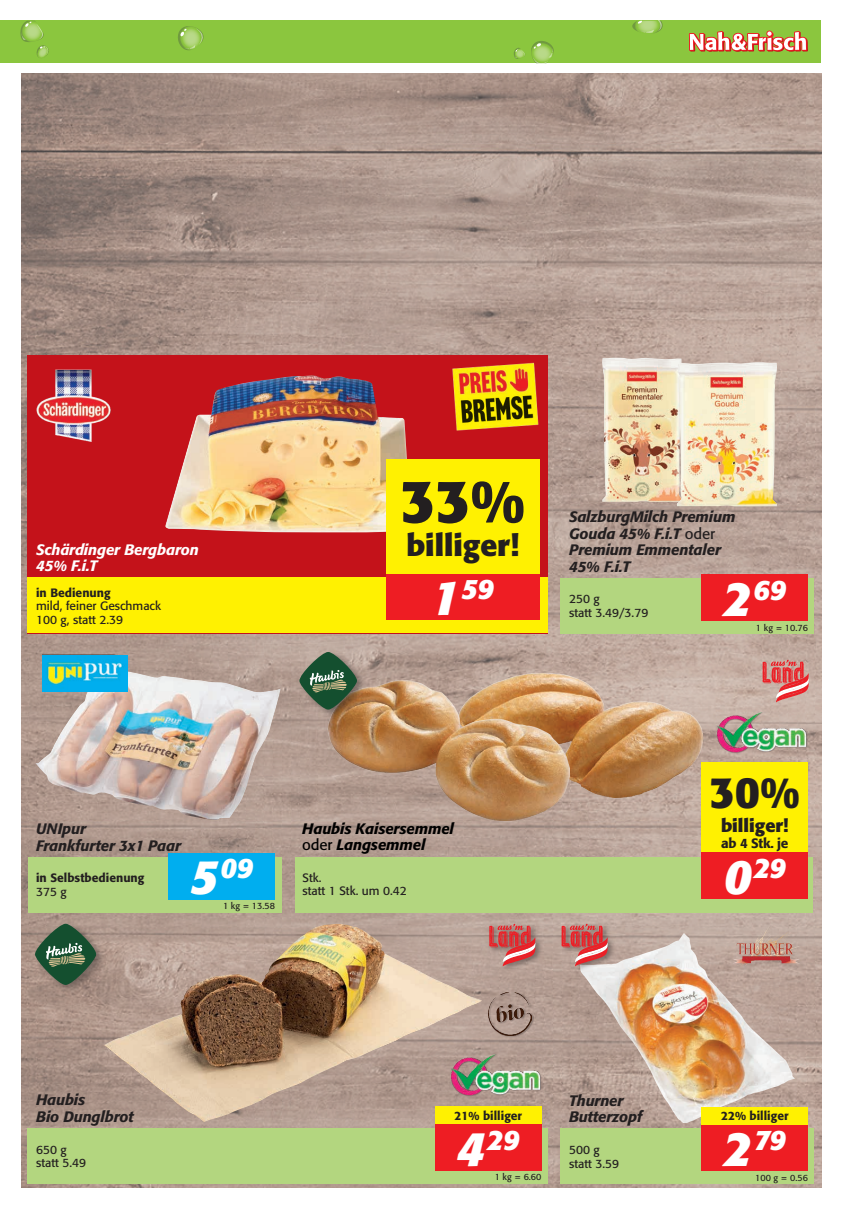
<style>
.page{position:relative;width:842px;height:1212px;background:#fff}
.page>*{position:absolute;margin:0;border:0;box-sizing:border-box;transform-origin:0 0}
.t1{font:700 60px "Formata Std";color:#231f20}
.t2{font:700 43.5px "Formata Std";color:#231f20}
.t3{font:700 30px "Formata Std";color:#231f20}
.t4{font:italic 700 28.05px "Formata Std";letter-spacing:-.01em;color:#fff}
.t5{font:700 18px "Formata Std";color:#231f20}
.t6{font:italic 500 15px/16.5px "Formata Std";letter-spacing:-.01em;color:#231f20}
.t7{font:italic 500 15px/16.5px "Formata Std";letter-spacing:-.01em;color:#000}
.t8{font:italic 500 15px/16.5px "Formata Std";letter-spacing:-.01em;color:#fff}
.t9{font:500 13.5px "Formata Std";letter-spacing:-.02em;color:#231f20}
.t10{font:12px/13.5px "Formata Std";color:#231f20}
.t11{font:500 12px "Formata Std";color:#231f20}
.t12{font:9px "Formata Std";color:#231f20}
.s1{font-size:48px}
.s2{font-weight:400;font-style:normal}
</style>
<div class="page">
<img style="left:22px;top:74px;width:799px;height:1113px">
<div style="left:0;top:21px;width:821px;height:42px;background:#8bc63e"></div>
<svg style="left:20px;top:21px;width:29px;height:37px"></svg>
<svg style="left:632px;top:21px;width:31px;height:12px"></svg>
<svg style="left:531px;top:41px;width:23px;height:22px"></svg>
<svg style="left:514px;top:48px;width:11px;height:11px"></svg>
<svg style="left:178px;top:26px;width:26px;height:25px"></svg>
<svg style="left:689px;top:31px;width:119px;height:21px"></svg>
<div style="left:28px;top:355px;width:520px;height:279px;background:#c4121a"></div>
<div style="left:34px;top:921px;width:74px;height:74px;background:#231f20;opacity:.4"></div>
<svg style="left:35px;top:924px;width:61px;height:61px;background:#3c5e45"></svg>
<svg style="left:45px;top:942px;width:40px;height:25px"></svg>
<img style="left:458px;top:674px;width:245px;height:123px">
<img style="left:328px;top:681px;width:241px;height:140px">
<img style="left:581px;top:933px;width:213px;height:190px">
<div style="left:561px;top:578px;width:253px;height:56px;background:#b3d67f"></div>
<div style="left:28px;top:857px;width:253px;height:55px;background:#b3d67f"></div>
<div style="left:169px;top:853px;width:106px;height:46px;background:#00aeef"></div>
<img style="left:35px;top:666px;width:246px;height:154px">
<img style="left:165px;top:375px;width:242px;height:157px">
<div style="left:28px;top:578px;width:520px;height:55px;background:#fff101"></div>
<img style="left:36px;top:369px;width:74px;height:73px">
<div style="left:702px;top:574px;width:106px;height:47px;background:#ee1d23"></div>
<img style="left:602px;top:358px;width:81px;height:144px">
<img style="left:677px;top:362px;width:100px;height:144px">
<div style="left:561px;top:1128px;width:253px;height:56px;background:#b3d67f"></div>
<div style="left:560px;top:922px;width:55px;height:51px;background:#231f20;opacity:.4"></div>
<svg style="left:561px;top:924px;width:47px;height:42px;background:#c76d6b"></svg>
<div style="left:702px;top:1124px;width:106px;height:47px;background:#ee1d23"></div>
<div style="left:702px;top:1107px;width:106px;height:17px;background:#fff101"></div>
<img style="left:104px;top:924px;width:232px;height:154px">
<div style="left:28px;top:1128px;width:520px;height:55px;background:#b3d67f"></div>
<div style="left:435px;top:1124px;width:106px;height:46px;background:#ee1d23"></div>
<div style="left:435px;top:1107px;width:106px;height:17px;background:#fff101"></div>
<div style="left:488px;top:992px;width:46px;height:45px;background:#231f20;opacity:.4"></div>
<img style="left:488px;top:992px;width:44px;height:43px">
<img style="left:450px;top:1054px;width:92px;height:42px">
<div style="left:488px;top:922px;width:55px;height:51px;background:#231f20;opacity:.4"></div>
<svg style="left:489px;top:924px;width:46px;height:42px;background:#c66a68"></svg>
<div style="left:42px;top:654px;width:91px;height:42px;background:#231f20;opacity:.4"></div>
<img style="left:43px;top:655px;width:85px;height:36px">
<div style="left:298px;top:649px;width:70px;height:70px;background:#231f20;opacity:.4"></div>
<svg style="left:299px;top:652px;width:58px;height:57px;background:#406147"></svg>
<svg style="left:309px;top:670px;width:38px;height:23px"></svg>
<div style="left:386px;top:573px;width:153px;height:47px;background:#ee1d23"></div>
<div style="left:386px;top:459px;width:153px;height:114px;background:#fff101"></div>
<div style="left:732px;top:924px;width:80px;height:48px;background:#231f20;opacity:.1"></div>
<img style="left:736px;top:924px;width:38px;height:31px">
<div style="left:295px;top:857px;width:517px;height:55px;background:#b3d67f"></div>
<div style="left:702px;top:852px;width:106px;height:47px;background:#ee1d23"></div>
<div style="left:702px;top:763px;width:106px;height:89px;background:#fff101"></div>
<img style="left:716px;top:711px;width:92px;height:43px">
<img style="left:445px;top:347px;width:101px;height:84px">
<svg style="left:762px;top:660px;width:47px;height:42px;background:#d87d79"></svg>
<p class="t8" style="left:36px;top:541px;width:164px">Schärdinger Bergbaron<br>45% F.i.T</p>
<p class="t11" style="left:36px;top:585px;width:76px">in Bedienung</p>
<p class="t10" style="left:36px;top:599px;width:127px">mild, feiner Geschmack<br>100 g, statt 2.39</p>
<h1 class="t1" style="left:400px;top:464px;width:126px">33%</h1>
<h3 class="t3" style="left:406px;top:526px;width:114px">billiger!</h3>
<h3 class="t4" style="left:432px;top:572px;width:64px"><span class="s1">1</span>59</h3>
<p class="t6" style="left:569px;top:509px;width:168px">SalzburgMilch Premium<br>Gouda 45% F.i.T <span class="s2">oder<br></span>Premium Emmentaler<br>45% F.i.T</p>
<h3 class="t4" style="left:723px;top:572px;width:64px"><span class="s1">2</span>69</h3>
<p class="t12" style="left:756px;top:622px;width:53px">1 kg = 10.76</p>
<p class="t10" style="left:569px;top:592px;width:81px">250 g<br>statt 3.49/3.79</p>
<p class="t6" style="left:36px;top:820px;width:146px">UNIpur<br>Frankfurter 3x1 Paar</p>
<p class="t11" style="left:36px;top:871px;width:110px">in Selbstbedienung</p>
<p class="t10" style="left:36px;top:885px;width:32px">375 g</p>
<h3 class="t4" style="left:190px;top:851px;width:64px"><span class="s1">5</span>09</h3>
<p class="t12" style="left:223px;top:900px;width:53px">1 kg = 13.58</p>
<p class="t7" style="left:302px;top:820px;width:153px">Haubis Kaisersemmel <span class="s2">oder</span> Langsemmel</p>
<p class="t10" style="left:303px;top:871px;width:106px">Stk.<br>statt 1 Stk. um 0.42</p>
<h2 class="t2" style="left:709px;top:765px;width:92px">30%</h2>
<p class="t5" style="left:721px;top:814px;width:69px">billiger!</p>
<p class="t9" style="left:721px;top:835px;width:69px">ab 4 Stk. je</p>
<h3 class="t4" style="left:724px;top:850px;width:64px"><span class="s1">0</span>29</h3>
<p class="t6" style="left:36px;top:1091px;width:99px">Haubis<br>Bio Dunglbrot</p>
<p class="t10" style="left:36px;top:1142px;width:52px">650 g statt 5.49</p>
<p class="t11" style="left:455px;top:1108px;width:69px">21% billiger</p>
<p class="t6" style="left:569px;top:1092px;width:75px">Thurner<br>Butterzopf</p>
<p class="t11" style="left:721px;top:1109px;width:69px">22% billiger</p>
<h3 class="t4" style="left:457px;top:1122px;width:64px"><span class="s1">4</span>29</h3>
<p class="t10" style="left:569px;top:1143px;width:52px">500 g statt 3.59</p>
<h3 class="t4" style="left:724px;top:1123px;width:64px"><span class="s1">2</span>79</h3>
<p class="t12" style="left:495px;top:1172px;width:48px">1 kg = 6.60</p>
<p class="t12" style="left:755px;top:1172px;width:54px">100 g = 0.56</p>
</div>
